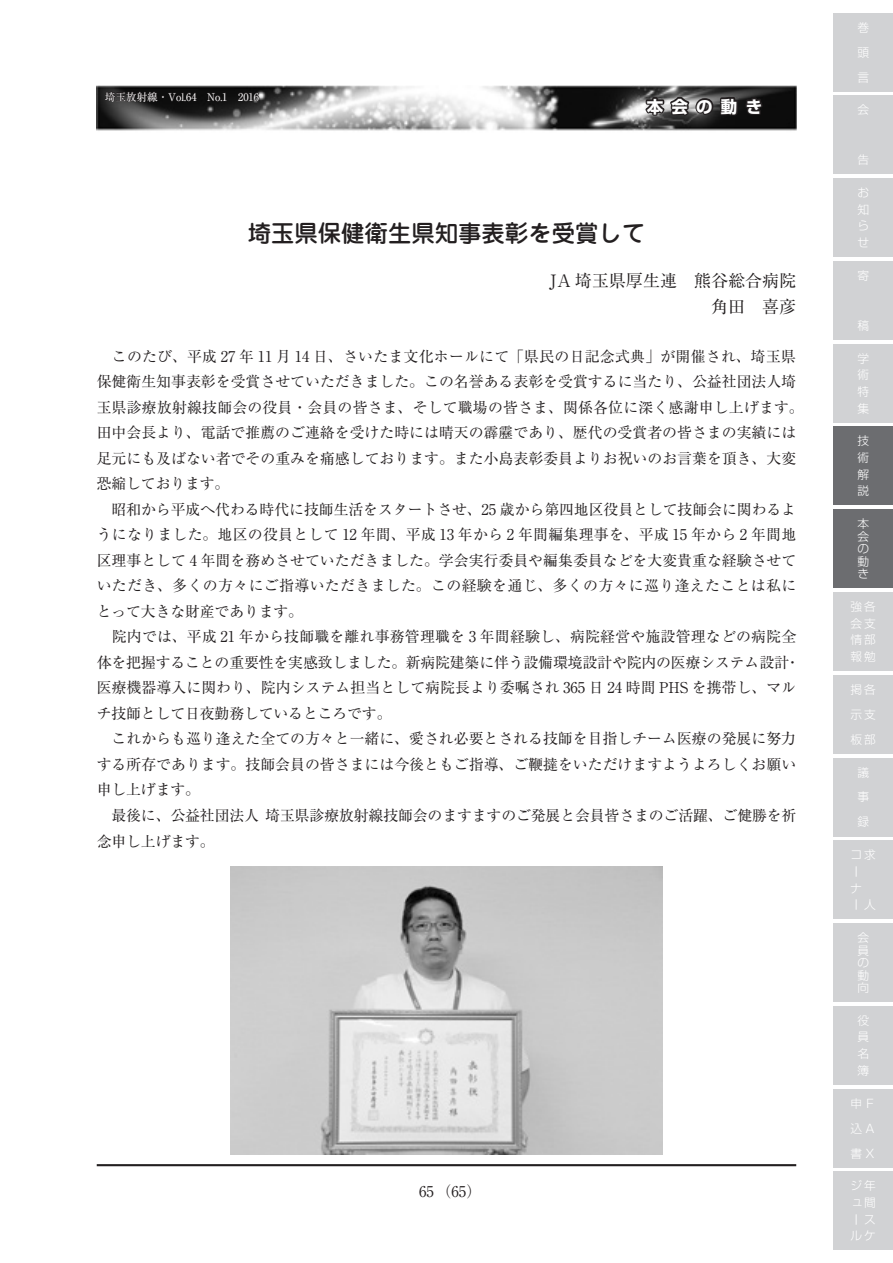
<style>
.page{position:relative;width:893px;height:1263px;background:#fff}
.page>*{position:absolute;margin:0;border:0;box-sizing:border-box;transform-origin:0 0}
.t1{font:500 23.4px "Jun 34 Pro";color:#231f20}
.t2{font:16.95px/25.5px "Ryumin Pro";color:#231f20;text-align:right}
.t3{font:700 16.5px "Shin Go Pro";letter-spacing:.5em;color:#fff}
.t4{font:14.85px/25.5px "Ryumin Pro";color:#231f20}
.t5{font:300 11.7px/16.6px "Shin Go Pro";color:#fff;text-align:justify}
.t6{font:10.5px "Ryumin Pro";color:#fff}
</style>
<div class="page">
<img style="left:97px;top:85px;width:699px;height:46px">
<hr style="left:97px;top:1164px;width:699px;height:2px;background:#231f20">
<svg style="left:643px;top:93px;width:121px;height:29px;background:#3e3c3d"></svg>
<svg style="left:104px;top:86px;width:93px;height:18px;background:#1e1d1d"></svg>
<svg style="left:207px;top:91px;width:21px;height:11px"></svg>
<svg style="left:237px;top:91px;width:23px;height:11px"></svg>
<div style="left:833px;top:13px;width:60px;height:78px;background:#d1d2d4"></div>
<div style="left:833px;top:96px;width:60px;height:78px;background:#d1d2d4"></div>
<div style="left:833px;top:178px;width:60px;height:79px;background:#d1d2d4"></div>
<div style="left:833px;top:261px;width:60px;height:79px;background:#d1d2d4"></div>
<div style="left:833px;top:344px;width:60px;height:78px;background:#d1d2d4"></div>
<div style="left:833px;top:509px;width:60px;height:79px;background:#6c6d70"></div>
<div style="left:833px;top:592px;width:60px;height:79px;background:#d1d2d4"></div>
<div style="left:833px;top:675px;width:60px;height:79px;background:#d1d2d4"></div>
<div style="left:833px;top:758px;width:60px;height:78px;background:#d1d2d4"></div>
<div style="left:833px;top:840px;width:60px;height:79px;background:#d1d2d4"></div>
<div style="left:833px;top:923px;width:60px;height:79px;background:#d1d2d4"></div>
<div style="left:833px;top:1006px;width:60px;height:79px;background:#d1d2d4"></div>
<div style="left:833px;top:1089px;width:60px;height:78px;background:#d1d2d4"></div>
<div style="left:833px;top:1171px;width:60px;height:79px;background:#d1d2d4"></div>
<div style="left:833px;top:427px;width:60px;height:78px;background:#6c6d70"></div>
<img style="left:230px;top:866px;width:433px;height:288px">
<p class="t6" style="left:105px;top:89px;width:155px">埼玉放射線・Vol.64　No.1　2016</p>
<p class="t3" style="left:647px;top:93px;width:117px">本会の動き</p>
<p class="t1" style="left:248px;top:214px;width:399px">埼玉県保健衛生県知事表彰を受賞して</p>
<p class="t2" style="left:549px;top:267px;width:248px">JA 埼玉県厚生連　熊谷総合病院角田　喜彦</p>
<p class="t4" style="left:97px;top:342px;width:708px">　このたび、平成 27 年 11 月 14 日、さいたま文化ホールにて「県民の日記念式典」が開催され、埼玉県保健衛生知事表彰を受賞させていただきました。この名誉ある表彰を受賞するに当たり、公益社団法人埼玉県診療放射線技師会の役員・会員の皆さま、そして職場の皆さま、関係各位に深く感謝申し上げます。田中会長より、電話で推薦のご連絡を受けた時には晴天の霹靂であり、歴代の受賞者の皆さまの実績には足元にも及ばない者でその重みを痛感しております。また小島表彰委員よりお祝いのお言葉を頂き、大変恐縮しております。<br>　昭和から平成へ代わる時代に技師生活をスタートさせ、25 歳から第四地区役員として技師会に関わるようになりました。地区の役員として 12 年間、平成 13 年から 2 年間編集理事を、平成 15 年から 2 年間地区理事として 4 年間を務めさせていただきました。学会実行委員や編集委員などを大変貴重な経験させていただき、多くの方々にご指導いただきました。この経験を通じ、多くの方々に巡り逢えたことは私にとって大きな財産であります。<br>　院内では、平成 21 年から技師職を離れ事務管理職を 3 年間経験し、病院経営や施設管理などの病院全体を把握することの重要性を実感致しました。新病院建築に伴う設備環境設計や院内の医療システム設計・医療機器導入に関わり、院内システム担当として病院長より委嘱され 365 日 24 時間 PHS を携帯し、マルチ技師として日夜勤務しているところです。<br>　これからも巡り逢えた全ての方々と一緒に、愛され必要とされる技師を目指しチーム医療の発展に努力する所存であります。技師会員の皆さまには今後ともご指導、ご鞭撻をいただけますようよろしくお願い申し上げます。<br>　最後に、公益社団法人 埼玉県診療放射線技師会のますますのご発展と会員皆さまのご活躍、ご健勝を祈念申し上げます。</p>
<p class="t4" style="left:419px;top:1178px;width:63px">65 （65）</p>
<p class="t5" style="left:857px;top:13px;width:13px;line-height:25px">巻頭言</p>
<p class="t5" style="left:857px;top:100px;width:13px">会</p>
<p class="t5" style="left:857px;top:150px;width:13px">告</p>
<p class="t5" style="left:857px;top:183px;width:13px">お知らせ</p>
<p class="t5" style="left:857px;top:266px;width:13px">寄</p>
<p class="t5" style="left:857px;top:316px;width:13px">稿</p>
<p class="t5" style="left:857px;top:348px;width:13px">学術特集</p>
<p class="t5" style="left:857px;top:431px;width:13px">技術解説</p>
<p class="t5" style="left:857px;top:516px;width:13px;line-height:12.5px">本会の動き</p>
<p class="t5" style="left:850px;top:597px;width:27px">強各会支情部報勉</p>
<p class="t5" style="left:850px;top:675px;width:27px;line-height:25px">掲各示支板部</p>
<p class="t5" style="left:857px;top:758px;width:13px;line-height:25px">議事録</p>
<p class="t5" style="left:850px;top:845px;width:27px;text-align:left">コ求ー<br>ナ<br>ー</p>
<p class="t5" style="left:864px;top:895px;width:13px">人</p>
<p class="t5" style="left:857px;top:930px;width:13px;line-height:12.5px">会員の動向</p>
<p class="t5" style="left:857px;top:1010px;width:13px">役員名簿</p>
<p class="t5" style="left:850px;top:1089px;width:25px;line-height:25px">申Ｆ込Ａ書Ｘ</p>
<p class="t5" style="left:850px;top:1176px;width:27px;text-align:left">ジ年ュ間ー<br>ルケ</p>
<p class="t5" style="left:864px;top:1209px;width:12px">ス</p>
</div>
